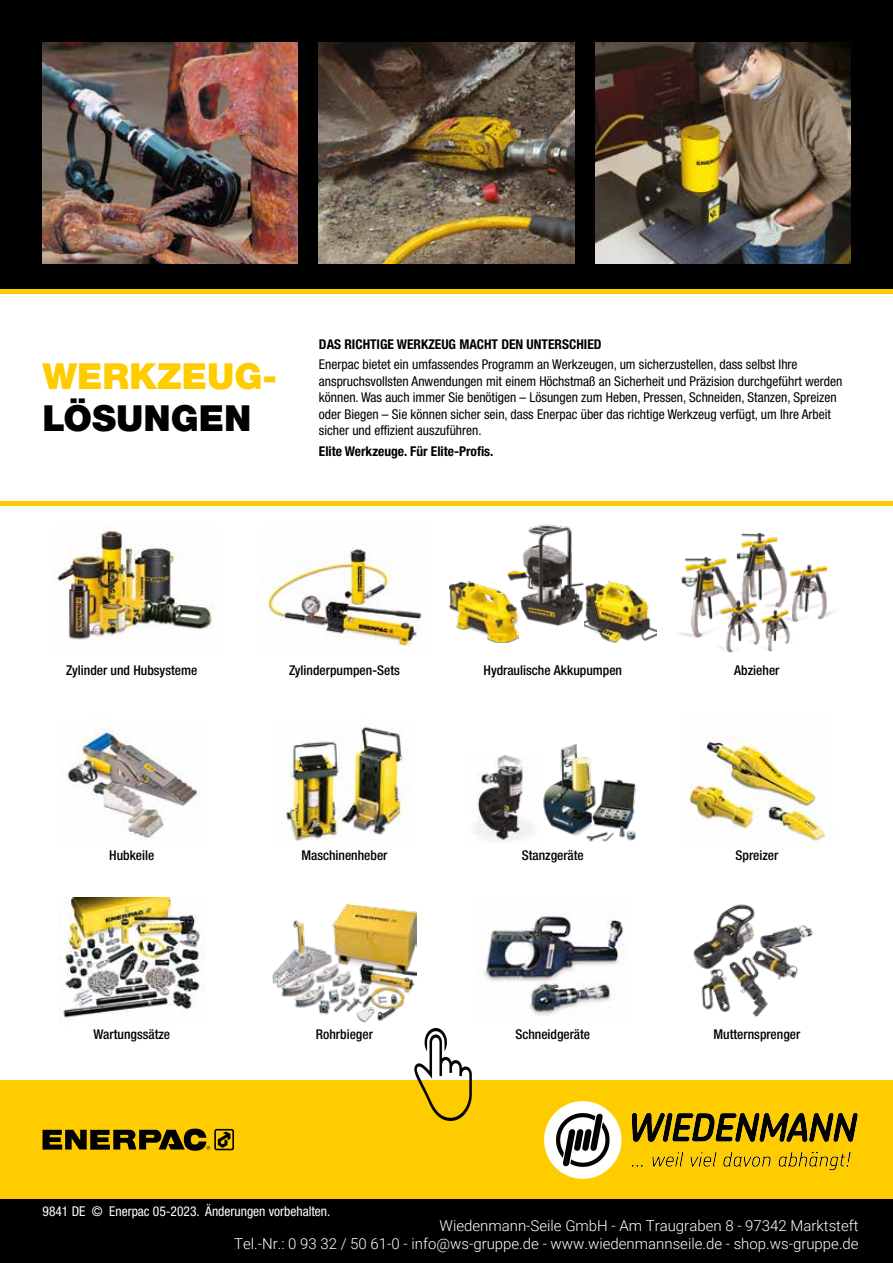
<style>
.page{position:relative;width:893px;height:1263px;background:#fff}
.page>*{position:absolute;margin:0;border:0;box-sizing:border-box;transform-origin:0 0}
.t1{font:900 36px "Helvetica Neue LTW1 G";color:#fc0}
.t2{font:900 36px "Helvetica Neue LTW1 G";color:#000}
.t3{font:300 15px/18px "Roboto";color:#fff;text-align:right}
.t4{font:condensed 13.5px/16.5px "Helvetica Neue LTW1 G";color:#000}
.t5{font:500 condensed 13.5px "Helvetica Neue LTW1 G";color:#000}
.t6{font:700 condensed 13.5px "Helvetica Neue LTW1 G";color:#000}
.t7{font:condensed 13.5px "Helvetica Neue LTW1 G";color:#fff}
</style>
<div class="page">
<img style="left:55px;top:528px;width:158px;height:117px">
<img style="left:263px;top:548px;width:159px;height:99px">
<img style="left:679px;top:533px;width:155px;height:120px">
<img style="left:67px;top:719px;width:133px;height:120px">
<img style="left:476px;top:755px;width:56px;height:88px">
<img style="left:543px;top:744px;width:93px;height:98px">
<img style="left:284px;top:727px;width:127px;height:114px">
<img style="left:681px;top:735px;width:151px;height:106px">
<img style="left:58px;top:897px;width:147px;height:121px">
<img style="left:477px;top:913px;width:147px;height:103px">
<img style="left:272px;top:905px;width:145px;height:117px">
<img style="left:693px;top:904px;width:120px;height:114px">
<div style="left:0;top:1080px;width:893px;height:123px;background:#fc0"></div>
<svg style="left:43px;top:1128px;width:191px;height:23px"></svg>
<div style="left:0;top:1199px;width:893px;height:64px;background:#000"></div>
<div style="left:0;top:0;width:893px;height:289px;background:#000"></div>
<img style="left:595px;top:43px;width:255px;height:221px">
<img style="left:43px;top:43px;width:255px;height:221px">
<img style="left:319px;top:43px;width:255px;height:221px">
<hr style="left:0;top:289px;width:893px;height:4px;background:#fc0">
<hr style="left:0;top:502px;width:893px;height:4px;background:#fc0">
<img style="left:507px;top:524px;width:78px;height:112px">
<img style="left:585px;top:582px;width:72px;height:61px">
<img style="left:449px;top:582px;width:69px;height:60px">
<img style="left:544px;top:1101px;width:314px;height:78px">
<img style="left:414px;top:1029px;width:58px;height:91px">
<h1 class="t1" style="left:43px;top:355px;width:236px">WERKZEUG-</h1>
<h1 class="t2" style="left:43px;top:397px;width:210px">LÖSUNGEN</h1>
<p class="t6" style="left:319px;top:336px;width:284px">DAS RICHTIGE WERKZEUG MACHT DEN UNTERSCHIED</p>
<p class="t4" style="left:319px;top:356px;width:525px">Enerpac bietet ein umfassendes Programm an Werkzeugen, um sicherzustellen, dass selbst Ihre anspruchsvollsten Anwendungen mit einem Höchstmaß an Sicherheit und Präzision durchgeführt werden können. Was auch immer Sie benötigen – Lösungen zum Heben, Pressen, Schneiden, Stanzen, Spreizen oder Biegen – Sie können sicher sein, dass Enerpac über das richtige Werkzeug verfügt, um Ihre Arbeit sicher und effizient auszuführen.</p>
<p class="t6" style="left:319px;top:443px;width:176px">Elite Werkzeuge. Für Elite-Profis.</p>
<p class="t5" style="left:66px;top:662px;width:133px">Zylinder und Hubsysteme</p>
<p class="t5" style="left:289px;top:662px;width:112px">Zylinderpumpen-Sets</p>
<p class="t5" style="left:483px;top:662px;width:140px">Hydraulische Akkupumpen</p>
<p class="t5" style="left:734px;top:662px;width:47px">Abzieher</p>
<p class="t5" style="left:109px;top:847px;width:47px">Hubkeile</p>
<p class="t5" style="left:301px;top:847px;width:88px">Maschinenheber</p>
<p class="t5" style="left:522px;top:847px;width:63px">Stanzgeräte</p>
<p class="t5" style="left:736px;top:847px;width:44px">Spreizer</p>
<p class="t5" style="left:94px;top:1026px;width:78px">Wartungssätze</p>
<p class="t5" style="left:316px;top:1026px;width:58px">Rohrbieger</p>
<p class="t5" style="left:515px;top:1026px;width:76px">Schneidgeräte</p>
<p class="t5" style="left:713px;top:1026px;width:88px">Mutternsprenger</p>
<p class="t7" style="left:43px;top:1203px;width:289px">9841 DE © Enerpac 05-2023. Änderungen vorbehalten.</p>
<p class="t3" style="left:234px;top:1216px;width:626px">Wiedenmann-Seile GmbH - Am Traugraben 8 - 97342 Marktsteft<br>Tel.-Nr.: 0 93 32 / 50 61-0 - info@ws-gruppe.de - www.wiedenmannseile.de - shop.ws-gruppe.de</p>
</div>
